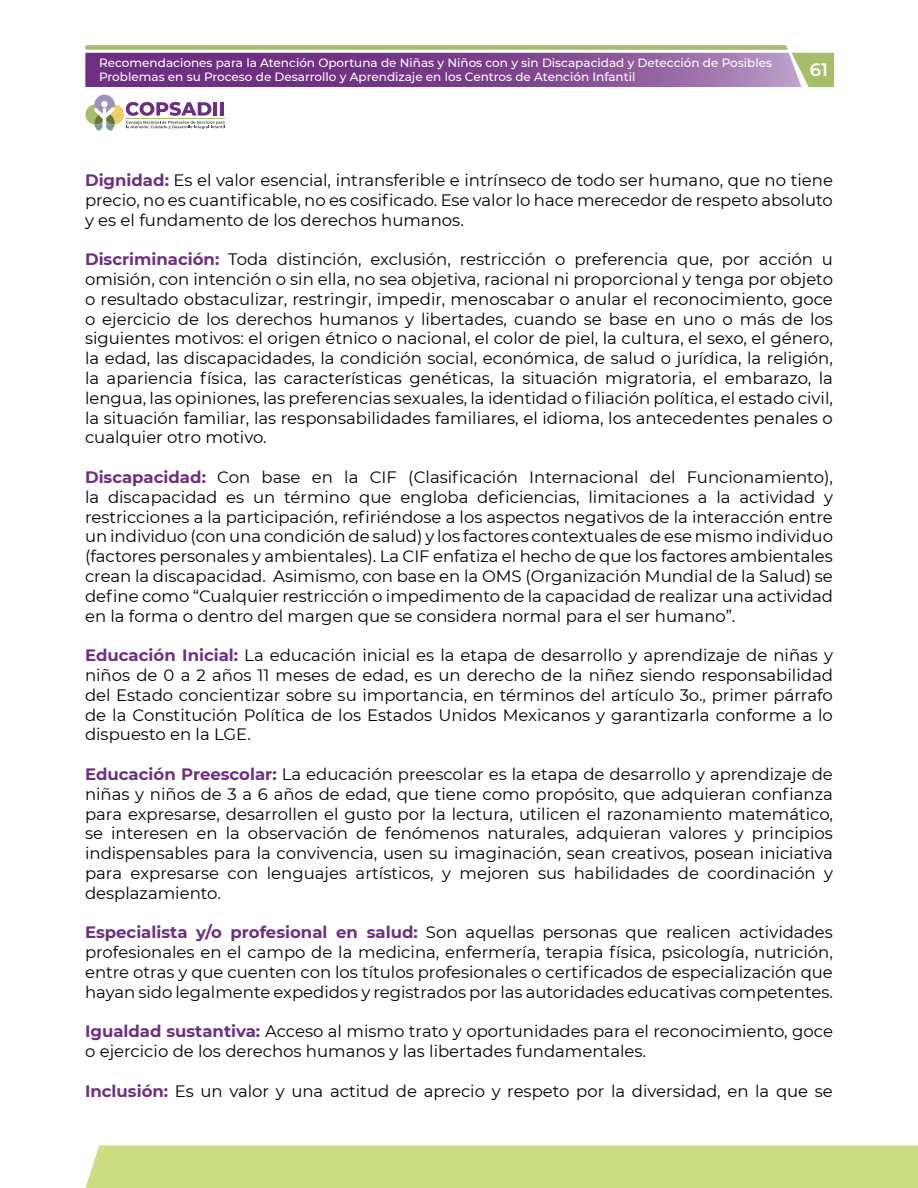
<style>
.page{position:relative;width:918px;height:1188px;background:#fff}
.page>*{position:absolute;margin:0;border:0;box-sizing:border-box;transform-origin:0 0}
.t1{font:600 18px "Montserrat";color:#fff}
.t2{font:16.5px/19.8px "Montserrat";color:#000;text-align:justify}
.t3{font:500 12px/13.5px "Montserrat";color:#fff}
.s1{font-weight:700;color:#6e2f82}
</style>
<div class="page">
<div style="left:85px;top:1145px;width:833px;height:43px;background:#ccdc82"></div>
<div style="left:94px;top:95px;width:21px;height:20px;background:#a28fb6;border-radius:50%"></div>
<div style="left:101px;top:101px;width:7px;height:6px;background:#f4f2f6;border-radius:50%"></div>
<svg style="left:86px;top:102px;width:139px;height:29px"></svg>
<hr style="left:125px;top:118px;width:99px;height:1px;background:#a5be69">
<svg style="left:85px;top:45px;width:749px;height:42px;background:#906895"></svg>
<p class="t3" style="left:99px;top:56px;width:674px">Recomendaciones para la Atención Oportuna de Niñas y Niños con y sin Discapacidad y Detección de Posibles<br>Problemas en su Proceso de Desarrollo y Aprendizaje en los Centros de Atención Infantil</p>
<p class="t1" style="left:810px;top:57px;width:20px">61</p>
<p class="t2" style="left:85px;top:170px;width:749px"><span class="s1">Dignidad:</span> Es el valor esencial, intransferible e intrínseco de todo ser humano, que no tiene precio, no es cuantificable, no es cosificado. Ese valor lo hace merecedor de respeto absoluto y es el fundamento de los derechos humanos.</p>
<p class="t2" style="left:85px;top:249px;width:750px"><span class="s1">Discriminación:</span> Toda distinción, exclusión, restricción o preferencia que, por acción u omisión, con intención o sin ella, no sea objetiva, racional ni proporcional y tenga por objeto o resultado obstaculizar, restringir, impedir, menoscabar o anular el reconocimiento, goce o ejercicio de los derechos humanos y libertades, cuando se base en uno o más de los siguientes motivos: el origen étnico o nacional, el color de piel, la cultura, el sexo, el género, la edad, las discapacidades, la condición social, económica, de salud o jurídica, la religión, la apariencia física, las características genéticas, la situación migratoria, el embarazo, la lengua, las opiniones, las preferencias sexuales, la identidad o filiación política, el estado civil, la situación familiar, las responsabilidades familiares, el idioma, los antecedentes penales o cualquier otro motivo.</p>
<p class="t2" style="left:85px;top:467px;width:749px"><span class="s1">Discapacidad:</span> Con base en la CIF (Clasificación Internacional del Funcionamiento), la discapacidad es un término que engloba deficiencias, limitaciones a la actividad y restricciones a la participación, refiriéndose a los aspectos negativos de la interacción entre un individuo (con una condición de salud) y los factores contextuales de ese mismo individuo (factores personales y ambientales). La CIF enfatiza el hecho de que los factores ambientales crean la discapacidad. Asimismo, con base en la OMS (Organización Mundial de la Salud) se define como “Cualquier restricción o impedimento de la capacidad de realizar una actividad en la forma o dentro del margen que se considera normal para el ser humano”.</p>
<p class="t2" style="left:85px;top:645px;width:749px"><span class="s1">Educación Inicial:</span> La educación inicial es la etapa de desarrollo y aprendizaje de niñas y niños de 0 a 2 años 11 meses de edad, es un derecho de la niñez siendo responsabilidad del Estado concientizar sobre su importancia, en términos del artículo 3o., primer párrafo de la Constitución Política de los Estados Unidos Mexicanos y garantizarla conforme a lo dispuesto en la LGE.</p>
<p class="t2" style="left:85px;top:764px;width:749px"><span class="s1">Educación Preescolar:</span> La educación preescolar es la etapa de desarrollo y aprendizaje de niñas y niños de 3 a 6 años de edad, que tiene como propósito, que adquieran confianza para expresarse, desarrollen el gusto por la lectura, utilicen el razonamiento matemático, se interesen en la observación de fenómenos naturales, adquieran valores y principios indispensables para la convivencia, usen su imaginación, sean creativos, posean iniciativa para expresarse con lenguajes artísticos, y mejoren sus habilidades de coordinación y desplazamiento.</p>
<p class="t2" style="left:85px;top:922px;width:749px"><span class="s1">Especialista y/o profesional en salud:</span> Son aquellas personas que realicen actividades profesionales en el campo de la medicina, enfermería, terapia física, psicología, nutrición, entre otras y que cuenten con los títulos profesionales o certificados de especialización que hayan sido legalmente expedidos y registrados por las autoridades educativas competentes.</p>
<p class="t2" style="left:85px;top:1021px;width:749px"><span class="s1">Igualdad sustantiva:</span> Acceso al mismo trato y oportunidades para el reconocimiento, goce o ejercicio de los derechos humanos y las libertades fundamentales.</p>
<p class="t2" style="left:85px;top:1081px;width:749px"><span class="s1">Inclusión:</span> Es un valor y una actitud de aprecio y respeto por la diversidad, en la que se</p>
</div>
